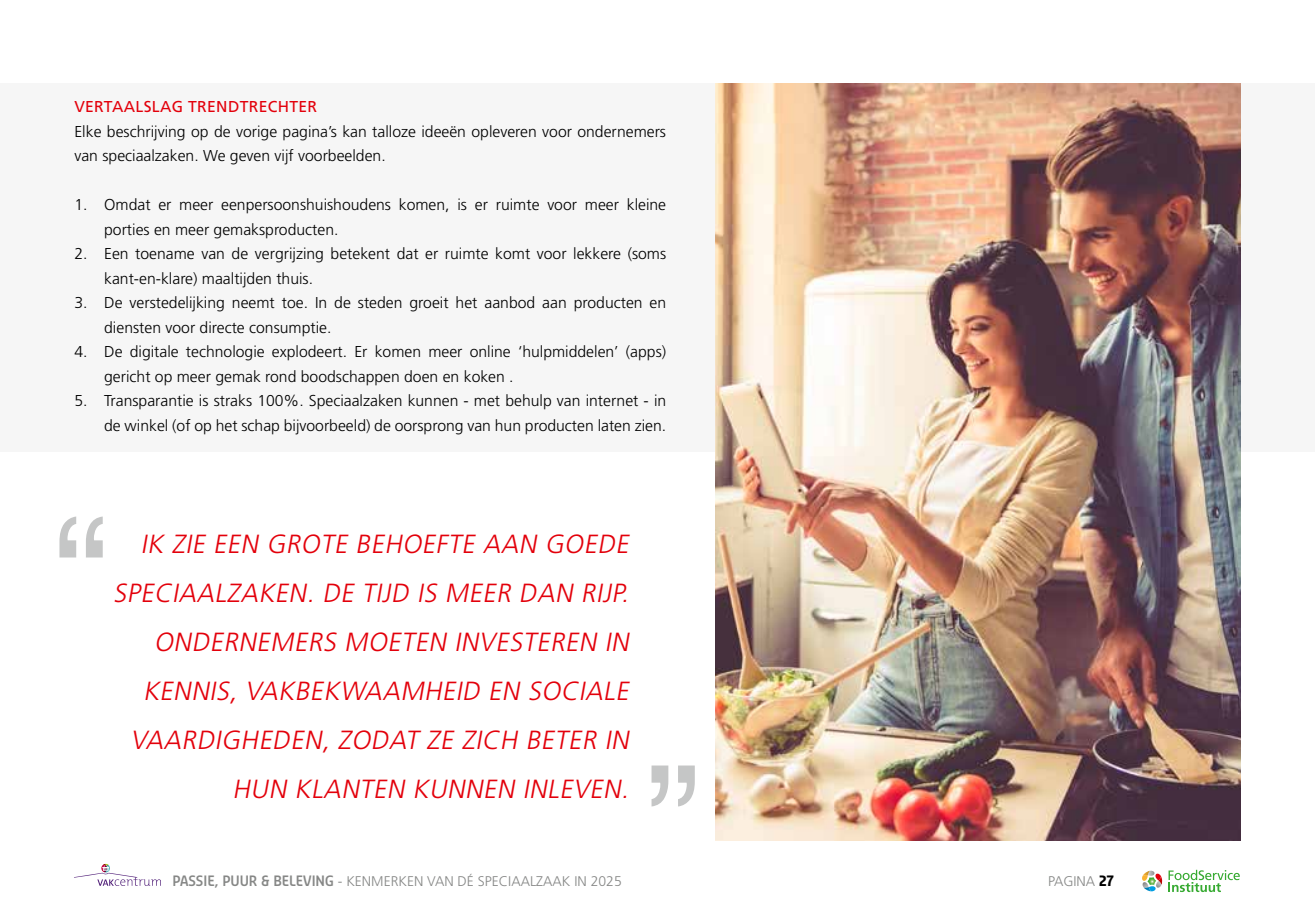
<style>
.page{position:relative;width:1315px;height:923px;background:#fff}
.page>*{position:absolute;margin:0;border:0;box-sizing:border-box;transform-origin:0 0}
.t1{font:161px "Helvetica";color:#c5c6c6}
.t2{font:italic 300 26.25px/49px "Frutiger LT Pro";color:#e3000b;text-align:right}
.t3{font:300 15.75px/24.5px "Frutiger LT Pro";color:#000}
.t4{font:15.75px "Frutiger LT Pro";letter-spacing:.02em;color:#e3000b}
.t5{font:300 14px "Frutiger LT Pro";color:#868786}
.s1{font-family:"Sansa Con Std";font-weight:600}
.s2{font-family:"Sansa Con Std";font-weight:700;color:#000}
</style>
<div class="page">
<svg style="left:1168px;top:870px;width:71px;height:22px"></svg>
<svg style="left:1142px;top:870px;width:20px;height:21px"></svg>
<svg style="left:74px;top:864px;width:87px;height:22px"></svg>
<div style="left:0;top:83px;width:1315px;height:368px;background:#f6f6f6"></div>
<img style="left:716px;top:83px;width:524px;height:757px">
<p class="t4" style="left:74px;top:97px;width:244px">VERTAALSLAG TRENDTRECHTER</p>
<p class="t3" style="left:74px;top:119px;width:593px">Elke beschrijving op de vorige pagina’s kan talloze ideeën opleveren voor ondernemers van speciaalzaken. We geven vijf voorbeelden.</p>
<p class="t3" style="left:104px;top:192px;width:563px;text-indent:-30px">1. Omdat er meer eenpersoonshuishoudens komen, is er ruimte voor meer kleine porties en meer gemaksproducten.</p>
<p class="t3" style="left:104px;top:241px;width:563px;text-indent:-30px">2. Een toename van de vergrijzing betekent dat er ruimte komt voor lekkere (soms kant-en-klare) maaltijden thuis.</p>
<p class="t3" style="left:104px;top:290px;width:563px;text-indent:-30px">3. De verstedelijking neemt toe. In de steden groeit het aanbod aan producten en diensten voor directe consumptie.</p>
<p class="t3" style="left:104px;top:339px;width:563px;text-indent:-30px">4. De digitale technologie explodeert. Er komen meer online ‘hulpmiddelen’ (apps) gericht op meer gemak rond boodschappen doen en koken .</p>
<p class="t3" style="left:74px;top:388px;width:593px;text-align:right">5. Transparantie is straks 100%. Speciaalzaken kunnen - met behulp van internet - in de winkel (of op het schap bijvoorbeeld) de oorsprong van hun producten laten zien.</p>
<h1 class="t1" style="left:53px;top:452px;width:55px">“</h1>
<h2 class="t2" style="left:113px;top:520px;width:522px">IK ZIE EEN GROTE BEHOEFTE AAN GOEDE SPECIAALZAKEN. DE TIJD IS MEER DAN RIJP.<br>ONDERNEMERS MOETEN INVESTEREN IN KENNIS, VAKBEKWAAMHEID EN SOCIALE VAARDIGHEDEN, ZODAT ZE ZICH BETER IN HUN KLANTEN KUNNEN INLEVEN.</h2>
<h1 class="t1" style="left:701px;top:870px;width:55px;rotate:-180deg">“</h1>
<p class="t5" style="left:172px;top:873px;width:451px"><span class="s1">PASSIE, PUUR &amp; BELEVING</span> - KENMERKEN VAN DÉ SPECIAALZAAK IN 2025</p>
<p class="t5" style="left:1048px;top:873px;width:67px">PAGINA <span class="s2">27</span></p>
</div>
